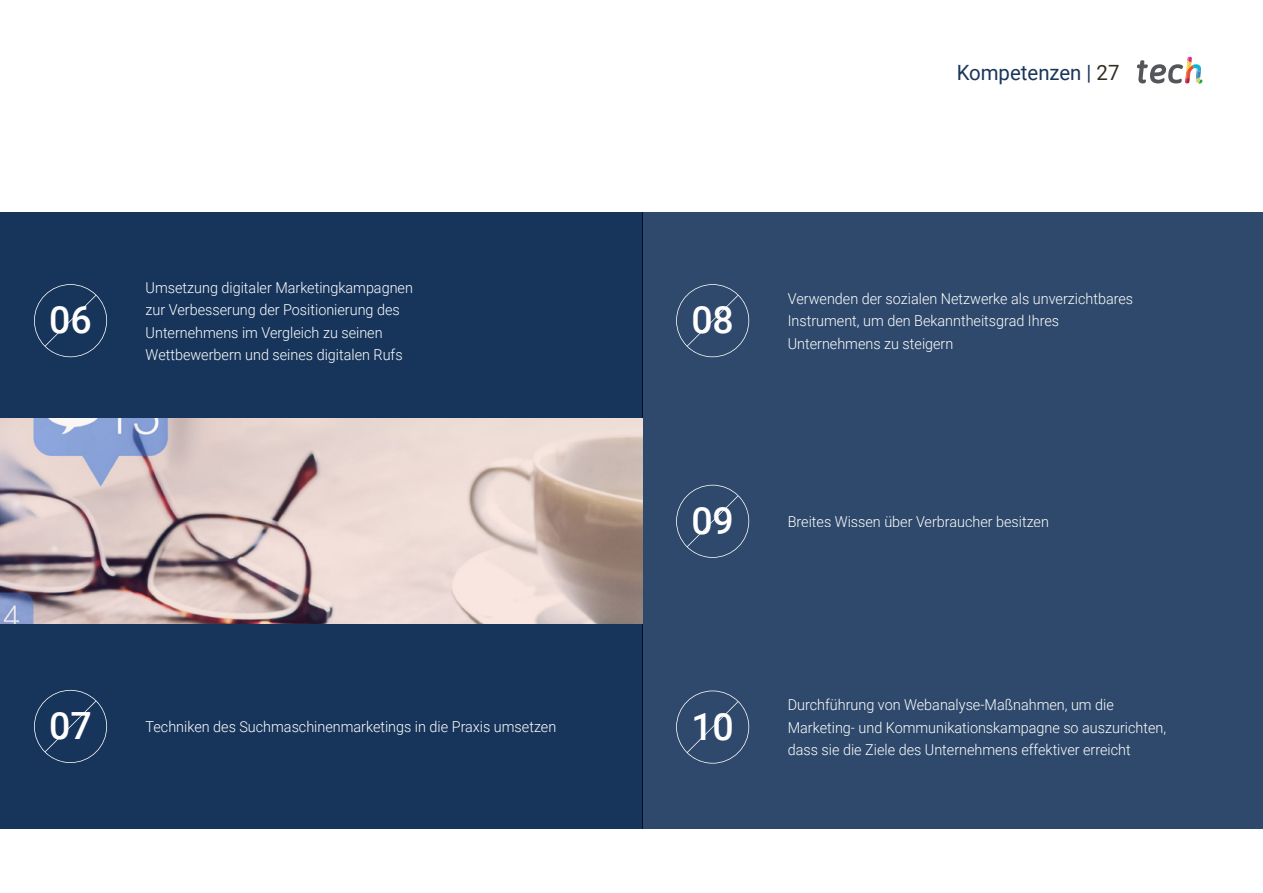
<style>
.page{position:relative;width:1263px;height:893px;background:#fff}
.page>*{position:absolute;margin:0;border:0;box-sizing:border-box;transform-origin:0 0}
.t1{font:500 37.5px "Roboto";color:#fff}
.t2{font:21px "Roboto";color:#1a355c}
.t3{font:300 15px/22.5px "Roboto";color:#fff;scale:.96 1}
.s1{color:#312e20}
</style>
<div class="page">
<svg style="left:1137px;top:57px;width:65px;height:27px"></svg>
<div style="left:0;top:213px;width:642px;height:616px;background:#17355b"></div>
<div style="left:642px;top:213px;width:621px;height:616px;background:#2e496b"></div>
<svg style="left:34px;top:284px;width:73px;height:73px"></svg>
<svg style="left:676px;top:284px;width:73px;height:73px"></svg>
<svg style="left:34px;top:690px;width:73px;height:73px"></svg>
<svg style="left:676px;top:485px;width:73px;height:73px"></svg>
<svg style="left:676px;top:690px;width:73px;height:74px"></svg>
<img style="left:0;top:418px;width:642px;height:205px">
<h2 class="t2" style="left:957px;top:57px;width:164px">Kompetenzen | <span class="s1">27</span></h2>
<p class="t3" style="left:146px;top:275px;width:280px">Umsetzung digitaler Marketingkampagnen zur Verbesserung der Positionierung des Unternehmens im Vergleich zu seinen Wettbewerbern und seines digitalen Rufs</p>
<p class="t3" style="left:788px;top:287px;width:361px">Verwenden der sozialen Netzwerke als unverzichtbares<br>Instrument, um den Bekanntheitsgrad Ihres<br>Unternehmens zu steigern</p>
<h1 class="t1" style="left:49px;top:294px;width:44px">06</h1>
<h1 class="t1" style="left:691px;top:294px;width:44px">08</h1>
<h1 class="t1" style="left:49px;top:699px;width:44px">07</h1>
<p class="t3" style="left:146px;top:715px;width:429px">Techniken des Suchmaschinenmarketings in die Praxis umsetzen</p>
<h1 class="t1" style="left:691px;top:494px;width:44px">09</h1>
<p class="t3" style="left:788px;top:510px;width:274px">Breites Wissen über Verbraucher besitzen</p>
<h1 class="t1" style="left:691px;top:700px;width:44px">10</h1>
<p class="t3" style="left:788px;top:693px;width:396px">Durchführung von Webanalyse-Maßnahmen, um die<br>Marketing- und Kommunikationskampagne so auszurichten, dass sie die Ziele des Unternehmens effektiver erreicht</p>
</div>
